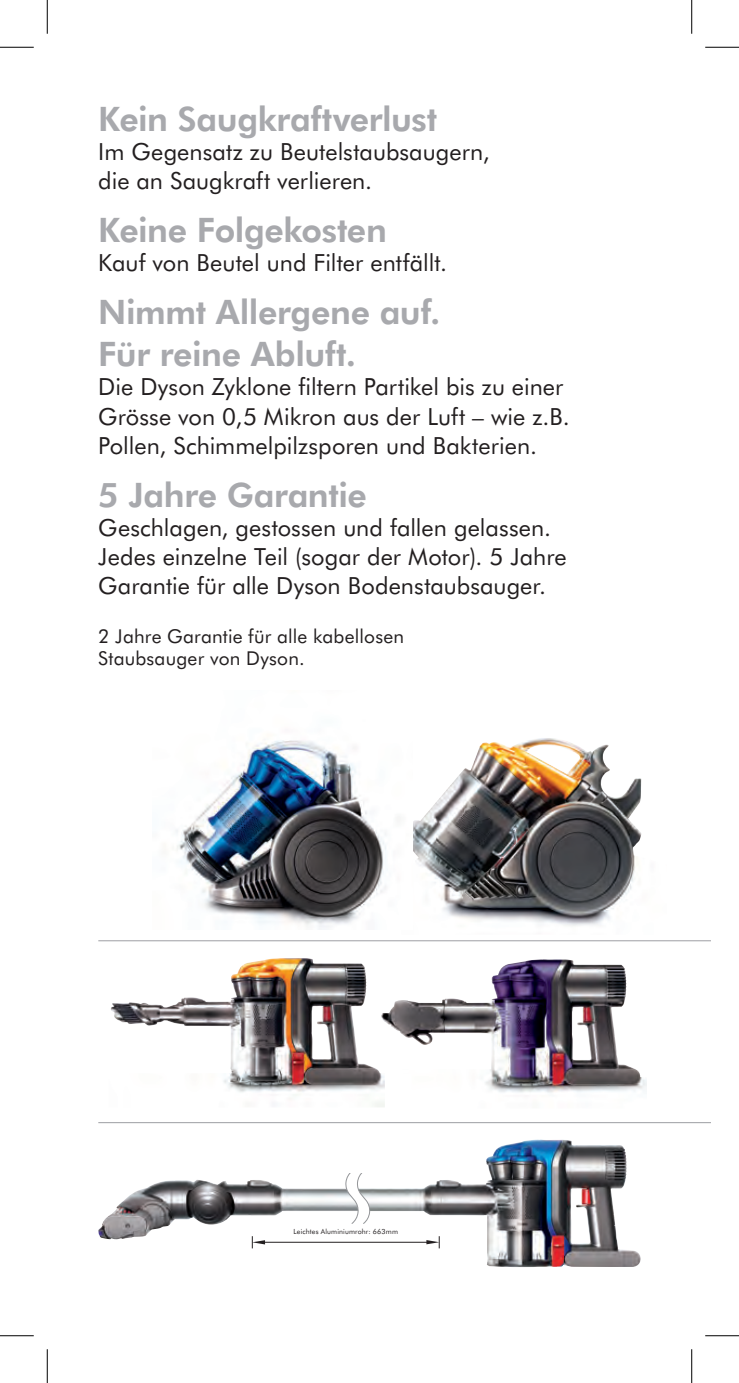
<style>
.page{position:relative;width:739px;height:1383px;background:#fff}
.page>*{position:absolute;margin:0;border:0;box-sizing:border-box;transform-origin:0 0}
.t1{font:800 33.75px/41.6px "Futura BT";letter-spacing:-.01em;color:#a8a9ad}
.t2{font:23.62px/29.2px "Futura BT";letter-spacing:.005em;color:#231f20}
.t3{font:19.12px/22.5px "Futura BT";letter-spacing:.01em;color:#231f20}
.t4{font:6.98px "Futura BT";letter-spacing:.02em;color:#231f20}
</style>
<div class="page">
<img style="left:413px;top:738px;width:229px;height:188px">
<img style="left:176px;top:740px;width:210px;height:189px">
<hr style="left:98px;top:940px;width:613px;height:1px;background:#a8a9ad">
<hr style="left:98px;top:1122px;width:613px;height:1px;background:#a8a9ad">
<img style="left:98px;top:1180px;width:247px;height:59px">
<img style="left:358px;top:1139px;width:282px;height:128px">
<hr style="left:262px;top:1242px;width:166px;height:1px;background:#231f20">
<svg style="left:426px;top:1236px;width:14px;height:12px"></svg>
<svg style="left:252px;top:1236px;width:13px;height:12px"></svg>
<svg style="left:345px;top:1174px;width:25px;height:50px"></svg>
<img style="left:412px;top:959px;width:235px;height:134px">
<img style="left:111px;top:958px;width:301px;height:149px">
<hr style="left:0;top:47px;width:34px;height:1px;background:#000">
<hr style="left:705px;top:47px;width:34px;height:1px;background:#000">
<hr style="left:0;top:1335px;width:34px;height:1px;background:#000">
<hr style="left:705px;top:1335px;width:34px;height:1px;background:#000">
<hr style="left:47px;top:0;width:1px;height:34px;background:#000">
<hr style="left:47px;top:1349px;width:1px;height:34px;background:#000">
<hr style="left:691px;top:0;width:1px;height:34px;background:#000">
<hr style="left:691px;top:1349px;width:1px;height:34px;background:#000">
<h1 class="t1" style="left:98px;top:97px;width:340px">Kein Saugkraftverlust</h1>
<p class="t2" style="left:98px;top:136px;width:393px">Im Gegensatz zu Beutelstaubsaugern, die an Saugkraft verlieren.</p>
<h1 class="t1" style="left:98px;top:209px;width:290px">Keine Folgekosten</h1>
<p class="t2" style="left:98px;top:248px;width:350px">Kauf von Beutel und Filter entfällt.</p>
<h1 class="t1" style="left:98px;top:291px;width:344px">Nimmt Allergene auf.<br>Für reine Abluft.</h1>
<p class="t2" style="left:98px;top:372px;width:473px">Die Dyson Zyklone filtern Partikel bis zu einer<br>Grösse von 0,5 Mikron aus der Luft – wie z.B.<br>Pollen, Schimmelpilzsporen und Bakterien.</p>
<h1 class="t1" style="left:98px;top:473px;width:270px">5 Jahre Garantie</h1>
<p class="t2" style="left:98px;top:512px;width:470px">Geschlagen, gestossen und fallen gelassen.<br>Jedes einzelne Teil (sogar der Motor). 5 Jahre<br>Garantie für alle Dyson Bodenstaubsauger.</p>
<p class="t3" style="left:98px;top:624px;width:307px">2 Jahre Garantie für alle kabellosen<br>Staubsauger von Dyson.</p>
<p class="t4" style="left:293px;top:1226px;width:106px">Leichtes Aluminiumrohr: 663mm</p>
</div>
